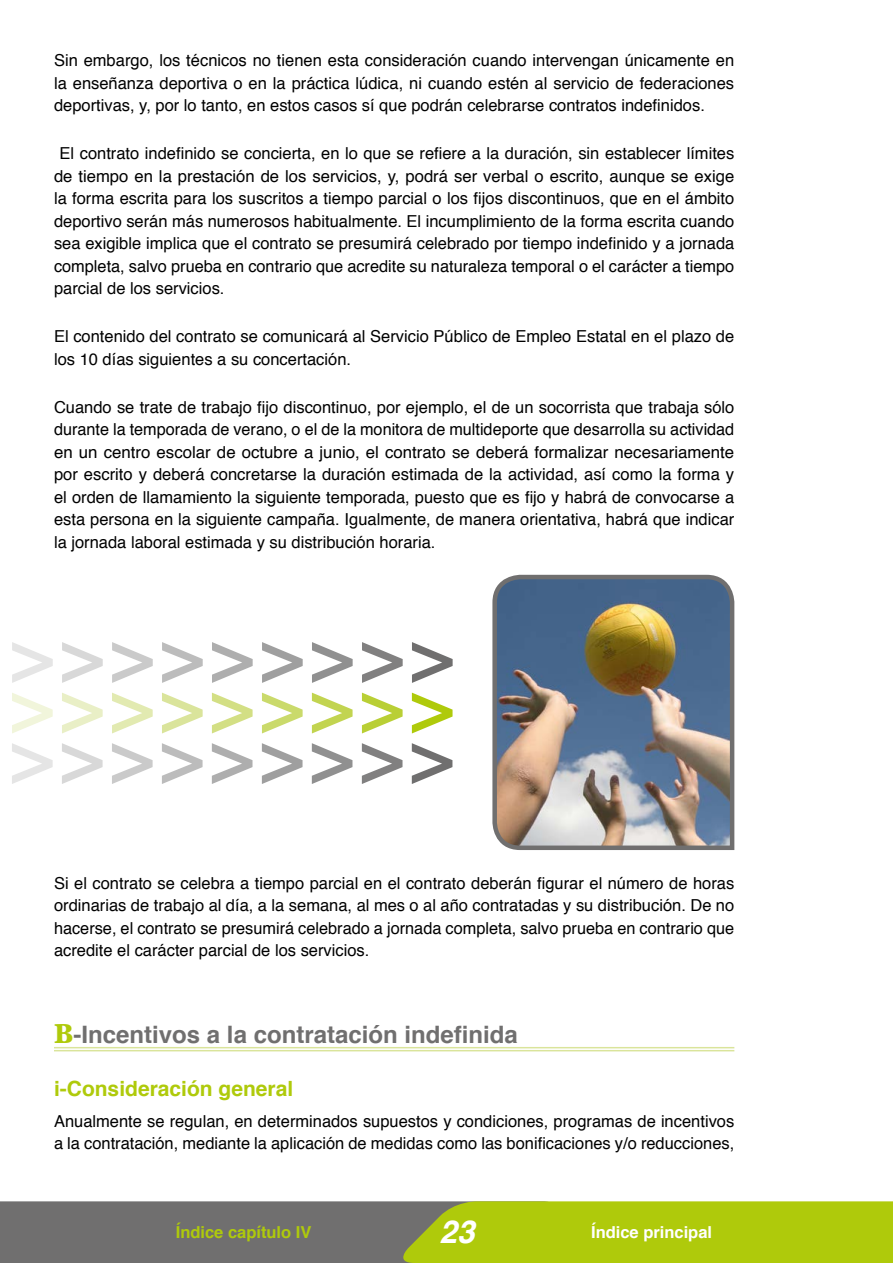
<style>
.page{position:relative;width:893px;height:1263px;background:#fff}
.page>*{position:absolute;margin:0;border:0;box-sizing:border-box;transform-origin:0 0}
.t1{font:italic 700 31.5px "Helvetica";color:#fff}
.t2{font:700 24px "Helvetica";color:#706f6f}
.t3{font:700 21px "Helvetica";color:#afca0b}
.t4{font:16.5px/22.5px "Helvetica";color:#000;text-align:justify}
.t5{font:700 16.5px "Helvetica";color:#afca0b}
.t6{font:700 16.5px "Helvetica";color:#fff}
.s1{font-family:"Baskerville";font-size:28.5px;color:#afca0b}
</style>
<div class="page">
<svg style="left:0;top:1201px;width:893px;height:62px;background:#919f3b"></svg>
<hr style="left:54px;top:1047px;width:680px;height:1px;background:#dae49b">
<hr style="left:54px;top:1050px;width:680px;height:1px;background:#dae49b">
<img style="left:492px;top:574px;width:243px;height:276px">
<p class="t4" style="left:54px;top:50px;width:682px">Sin embargo, los técnicos no tienen esta consideración cuando intervengan únicamente en la enseñanza deportiva o en la práctica lúdica, ni cuando estén al servicio de federaciones deportivas, y, por lo tanto, en estos casos sí que podrán celebrarse contratos indefinidos.</p>
<p class="t4" style="left:54px;top:143px;width:682px;text-indent:6px">El contrato indefinido se concierta, en lo que se refiere a la duración, sin establecer límites de tiempo en la prestación de los servicios, y, podrá ser verbal o escrito, aunque se exige la forma escrita para los suscritos a tiempo parcial o los fijos discontinuos, que en el ámbito deportivo serán más numerosos habitualmente. El incumplimiento de la forma escrita cuando sea exigible implica que el contrato se presumirá celebrado por tiempo indefinido y a jornada completa, salvo prueba en contrario que acredite su naturaleza temporal o el carácter a tiempo parcial de los servicios.</p>
<p class="t4" style="left:54px;top:326px;width:682px">El contenido del contrato se comunicará al Servicio Público de Empleo Estatal en el plazo de los 10 días siguientes a su concertación.</p>
<p class="t4" style="left:54px;top:396px;width:682px">Cuando se trate de trabajo fijo discontinuo, por ejemplo, el de un socorrista que trabaja sólo durante la temporada de verano, o el de la monitora de multideporte que desarrolla su actividad en un centro escolar de octubre a junio, el contrato se deberá formalizar necesariamente por escrito y deberá concretarse la duración estimada de la actividad, así como la forma y el orden de llamamiento la siguiente temporada, puesto que es fijo y habrá de convocarse a esta persona en la siguiente campaña. Igualmente, de manera orientativa, habrá que indicar la jornada laboral estimada y su distribución horaria.</p>
<p class="t4" style="left:54px;top:872px;width:682px">Si el contrato se celebra a tiempo parcial en el contrato deberán figurar el número de horas ordinarias de trabajo al día, a la semana, al mes o al año contratadas y su distribución. De no hacerse, el contrato se presumirá celebrado a jornada completa, salvo prueba en contrario que acredite el carácter parcial de los servicios.</p>
<h2 class="t2" style="left:54px;top:1015px;width:465px"><span class="s1">B</span>-Incentivos a la contratación indefinida</h2>
<p class="t3" style="left:54px;top:1071px;width:241px">i-Consideración general</p>
<p class="t4" style="left:54px;top:1110px;width:682px">Anualmente se regulan, en determinados supuestos y condiciones, programas de incentivos a la contratación, mediante la aplicación de medidas como las bonificaciones y/o reducciones,</p>
<p class="t5" style="left:176px;top:1218px;width:137px">Índice capítulo IV</p>
<h1 class="t1" style="left:440px;top:1206px;width:37px">23</h1>
<p class="t6" style="left:591px;top:1218px;width:123px">Índice principal</p>
</div>
